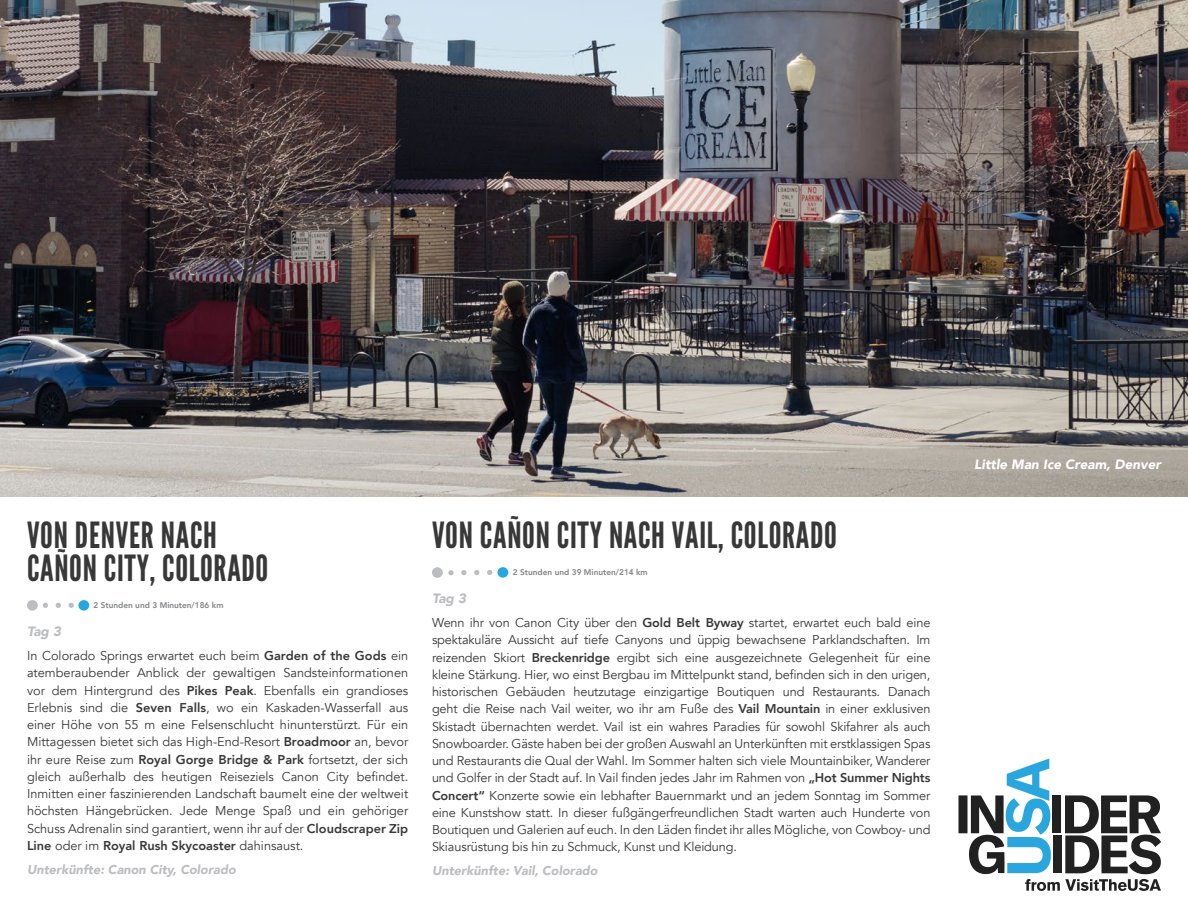
<style>
.page{position:relative;width:1188px;height:918px;background:#fff}
.page>*{position:absolute;margin:0;border:0;box-sizing:border-box;transform-origin:0 0}
.Section_Title_no_lin{font:36px/33px "League Gothic";letter-spacing:.02em;color:#383839}
.Photo_Caption{font:italic 900 13.5px "Avenir";color:#fff}
.Accommodation{font:italic 900 13.5px "Avenir";letter-spacing:-.05em;color:#bcbdc0}
.t1{font:12.75px/17.2px "Avenir";letter-spacing:-.01em;color:#383839;text-align:justify}
.Accommodation-2{font:italic 900 12.75px "Avenir";color:#bcbdc0}
.t2{font:800 8.25px "Avenir";color:#808285}
.s1{font-weight:800}
</style>
<div class="page">
<img style="left:0;top:0;width:1188px;height:496px">
<svg style="left:959px;top:759px;width:202px;height:132px"></svg>
<svg style="left:43px;top:603px;width:31px;height:5px"></svg>
<div style="left:78px;top:600px;width:11px;height:11px;background:#28a7df;border-radius:50%"></div>
<div style="left:27px;top:600px;width:11px;height:11px;background:#bcbdc0;border-radius:50%"></div>
<div style="left:497px;top:567px;width:11px;height:11px;background:#28a7df;border-radius:50%"></div>
<svg style="left:448px;top:570px;width:44px;height:5px"></svg>
<div style="left:432px;top:567px;width:11px;height:11px;background:#bcbdc0;border-radius:50%"></div>
<p class="Section_Title_no_lin" style="left:27px;top:519px;width:243px">VON DENVER NACH<br>CAÑON CITY, COLORADO</p>
<p class="t2" style="left:93px;top:599px;width:132px">2 Stunden und 3 Minuten/186 km</p>
<p class="Accommodation" style="left:27px;top:620px;width:36px">Tag 3</p>
<p class="t1" style="left:27px;top:647px;width:383px">In Colorado Springs erwartet euch beim <span class="s1">Garden of the Gods</span> ein atemberaubender Anblick der gewaltigen Sandsteinformationen vor dem Hintergrund des <span class="s1">Pikes Peak</span>. Ebenfalls ein grandioses Erlebnis sind die <span class="s1">Seven Falls</span>, wo ein Kaskaden-Wasserfall aus einer Höhe von 55 m eine Felsenschlucht hinunterstürzt. Für ein Mittagessen bietet sich das High-End-Resort <span class="s1">Broadmoor</span> an, bevor ihr eure Reise zum <span class="s1">Royal Gorge Bridge &amp; Park</span> fortsetzt, der sich gleich außerhalb des heutigen Reiseziels Canon City befindet.<br>Inmitten einer faszinierenden Landschaft baumelt eine der weltweit höchsten Hängebrücken. Jede Menge Spaß und ein gehöriger Schuss Adrenalin sind garantiert, wenn ihr auf der <span class="s1">Cloudscraper Zip Line</span> oder im <span class="s1">Royal Rush Skycoaster</span> dahinsaust.</p>
<p class="Accommodation-2" style="left:27px;top:859px;width:210px">Unterkünfte: Canon City, Colorado</p>
<p class="Section_Title_no_lin" style="left:432px;top:519px;width:406px">VON CAÑON CITY NACH VAIL, COLORADO</p>
<p class="t2" style="left:513px;top:566px;width:137px">2 Stunden und 39 Minuten/214 km</p>
<p class="Accommodation" style="left:432px;top:587px;width:36px">Tag 3</p>
<p class="t1" style="left:432px;top:614px;width:500px">Wenn ihr von Canon City über den <span class="s1">Gold Belt Byway</span> startet, erwartet euch bald eine spektakuläre Aussicht auf tiefe Canyons und üppig bewachsene Parklandschaften. Im reizenden Skiort <span class="s1">Breckenridge</span> ergibt sich eine ausgezeichnete Gelegenheit für eine kleine Stärkung. Hier, wo einst Bergbau im Mittelpunkt stand, befinden sich in den urigen, historischen Gebäuden heutzutage einzigartige Boutiquen und Restaurants. Danach geht die Reise nach Vail weiter, wo ihr am Fuße des <span class="s1">Vail Mountain</span> in einer exklusiven Skistadt übernachten werdet. Vail ist ein wahres Paradies für sowohl Skifahrer als auch Snowboarder. Gäste haben bei der großen Auswahl an Unterkünften mit erstklassigen Spas und Restaurants die Qual der Wahl. Im Sommer halten sich viele Mountainbiker, Wanderer und Golfer in der Stadt auf. In Vail finden jedes Jahr im Rahmen von <span class="s1">„Hot Summer Nights Concert“</span> Konzerte sowie ein lebhafter Bauernmarkt und an jedem Sonntag im Sommer eine Kunstshow statt. In dieser fußgängerfreundlichen Stadt warten auch Hunderte von Boutiquen und Galerien auf euch. In den Läden findet ihr alles Mögliche, von Cowboy- und Skiausrüstung bis hin zu Schmuck, Kunst und Kleidung.</p>
<p class="Accommodation-2" style="left:432px;top:860px;width:167px">Unterkünfte: Vail, Colorado</p>
<p class="Photo_Caption" style="left:974px;top:453px;width:188px">Little Man Ice Cream, Denver</p>
</div>
